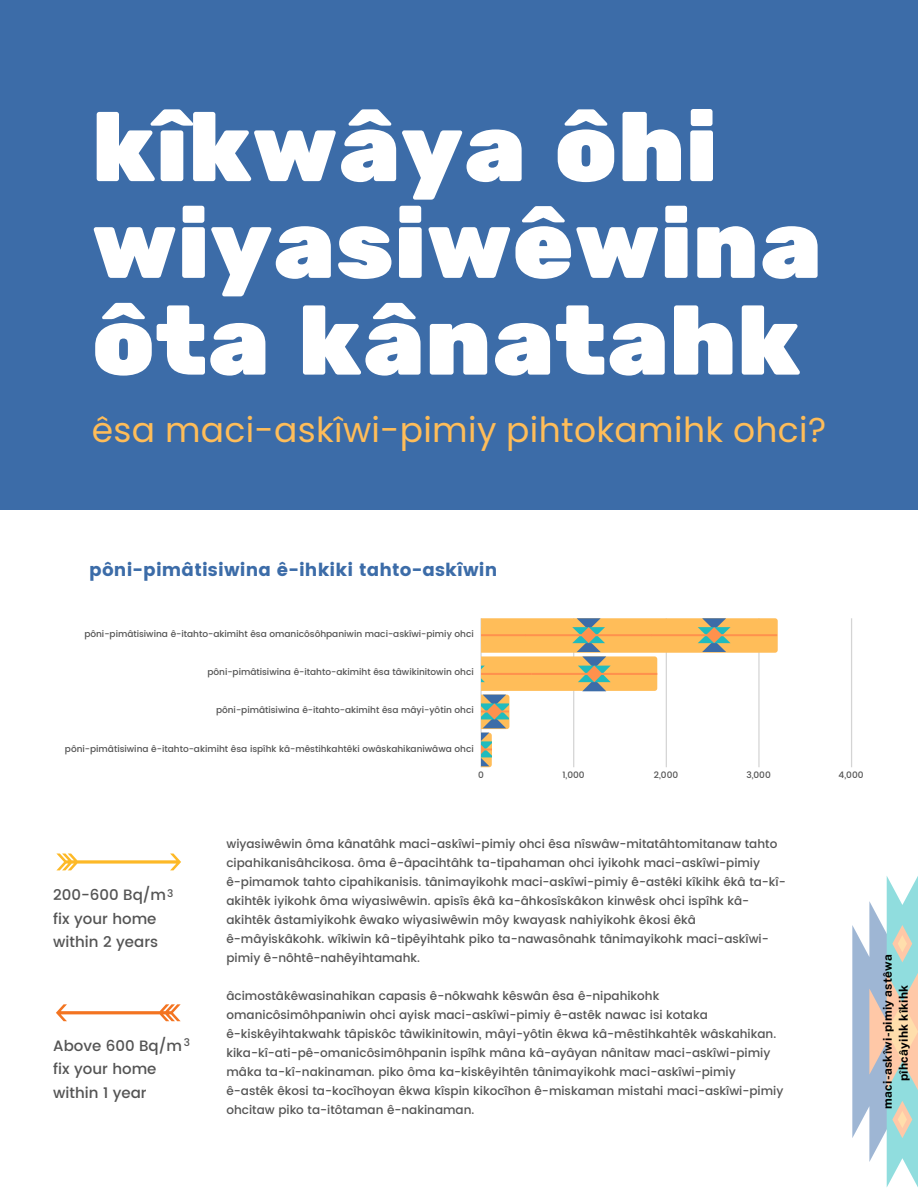
<style>
.page{position:relative;width:918px;height:1188px;background:#fff}
.page>*{position:absolute;margin:0;border:0;box-sizing:border-box;transform-origin:0 0}
.t1{font:97.5px/96.8px "Rubik One";color:#fff}
.t2{font:34.5px "Poppins";letter-spacing:.01em;color:#ffbd59}
.t3{font:18px "Poppins";letter-spacing:.01em;color:#3c6ca8}
.t4{font:500 15px/23.7px "Poppins";color:#545454}
.t5{font:500 12px/19px "Poppins";color:#545454}
.t6{font:700 12px/16px "Public Sans";letter-spacing:.025em;color:#000;text-align:center}
.t7{font:500 10.5px "Poppins";color:#545454}
.t8{font:500 9px "Poppins";color:#545454}
</style>
<div class="page">
<div style="left:0;top:0;width:918px;height:510px;background:#3c6ca8"></div>
<hr style="left:480px;top:618px;width:2px;height:149px;background:#545454">
<hr style="left:851px;top:618px;width:1px;height:149px;background:#545454">
<svg style="left:852px;top:876px;width:66px;height:311px"></svg>
<svg style="left:481px;top:618px;width:297px;height:149px"></svg>
<svg style="left:57px;top:854px;width:124px;height:16px"></svg>
<svg style="left:56px;top:1004px;width:125px;height:17px"></svg>
<h1 class="t1" style="left:92px;top:102px;width:732px">kîkwâya ôhi wiyasiwêwina ôta kânatahk</h1>
<h2 class="t2" style="left:92px;top:406px;width:736px">êsa maci-askîwi-pimiy pihtokamihk ohci?</h2>
<h3 class="t3" style="left:89px;top:560px;width:410px">pôni-pimâtisiwina ê-ihkiki tahto-askîwin</h3>
<p class="t8" style="left:84px;top:629px;width:391px">pôni-pimâtisiwina ê-itahto-akimiht êsa omanicôsôhpaniwin maci-askîwi-pimiy ohci</p>
<p class="t8" style="left:207px;top:667px;width:268px">pôni-pimâtisiwina ê-itahto-akimiht êsa tâwikinitowin ohci</p>
<p class="t8" style="left:216px;top:705px;width:259px">pôni-pimâtisiwina ê-itahto-akimiht êsa mâyi-yôtin ohci</p>
<p class="t8" style="left:65px;top:743px;width:410px">pôni-pimâtisiwina ê-itahto-akimiht êsa ispîhk kâ-mêstihkahtêki owâskahikaniwâwa ohci</p>
<p class="t8" style="left:478px;top:770px;width:7px">0</p>
<p class="t8" style="left:562px;top:770px;width:24px">1,000</p>
<p class="t8" style="left:654px;top:770px;width:26px">2,000</p>
<p class="t8" style="left:746px;top:770px;width:26px">3,000</p>
<p class="t8" style="left:839px;top:770px;width:26px">4,000</p>
<p class="t4" style="left:53px;top:883px;width:114px">200-600 Bq/m fix your home within 2 years</p>
<p class="t7" style="left:167px;top:887px;width:8px">3</p>
<p class="t4" style="left:53px;top:1034px;width:130px">Above 600 Bq/m fix your home within 1 year</p>
<p class="t7" style="left:184px;top:1037px;width:8px">3</p>
<p class="t5" style="left:226px;top:834px;width:561px">wiyasiwêwin ôma kânatâhk maci-askîwi-pimiy ohci êsa nîswâw-mitatâhtomitanaw tahto cipahikanisâhcikosa. ôma ê-âpacihtâhk ta-tipahaman ohci iyikohk maci-askîwi-pimiy ê-pimamok tahto cipahikanisis. tânimayikohk maci-askîwi-pimiy ê-astêki kîkihk êkâ ta-kî&shy;akihtêk iyikohk ôma wiyasiwêwin. apisîs êkâ ka-âhkosîskâkon kinwêsk ohci ispîhk kâ&shy;akihtêk âstamiyikohk êwako wiyasiwêwin môy kwayask nahiyikohk êkosi êkâ ê-mâyiskâkohk. wîkiwin kâ-tipêyihtahk piko ta-nawasônahk tânimayikohk maci-askîwi&shy;pimiy ê-nôhtê-nahêyihtamahk.</p>
<p class="t5" style="left:226px;top:986px;width:558px">âcimostâkêwasinahikan capasis ê-nôkwahk kêswân êsa ê-nipahikohk omanicôsimôhpaniwin ohci ayisk maci-askîwi-pimiy ê-astêk nawac isi kotaka ê-kiskêyihtakwahk tâpiskôc tâwikinitowin, mâyi-yôtin êkwa kâ-mêstihkahtêk wâskahikan. kika-kî-ati-pê-omanicôsimôhpanin ispîhk mâna kâ-ayâyan nânitaw maci-askîwi-pimiy mâka ta-kî-nakinaman. piko ôma ka-kiskêyihtên tânimayikohk maci-askîwi-pimiy ê-astêk êkosi ta-kocîhoyan êkwa kîspin kikocîhon ê-miskaman mistahi maci-askîwi-pimiy ohcitaw piko ta-itôtaman ê-nakinaman.</p>
<p class="t6" style="left:879px;top:1109px;width:156px;rotate:-90deg">maci-askîwi-pimiy astêwa pîhcâyihk kîkihk</p>
</div>
